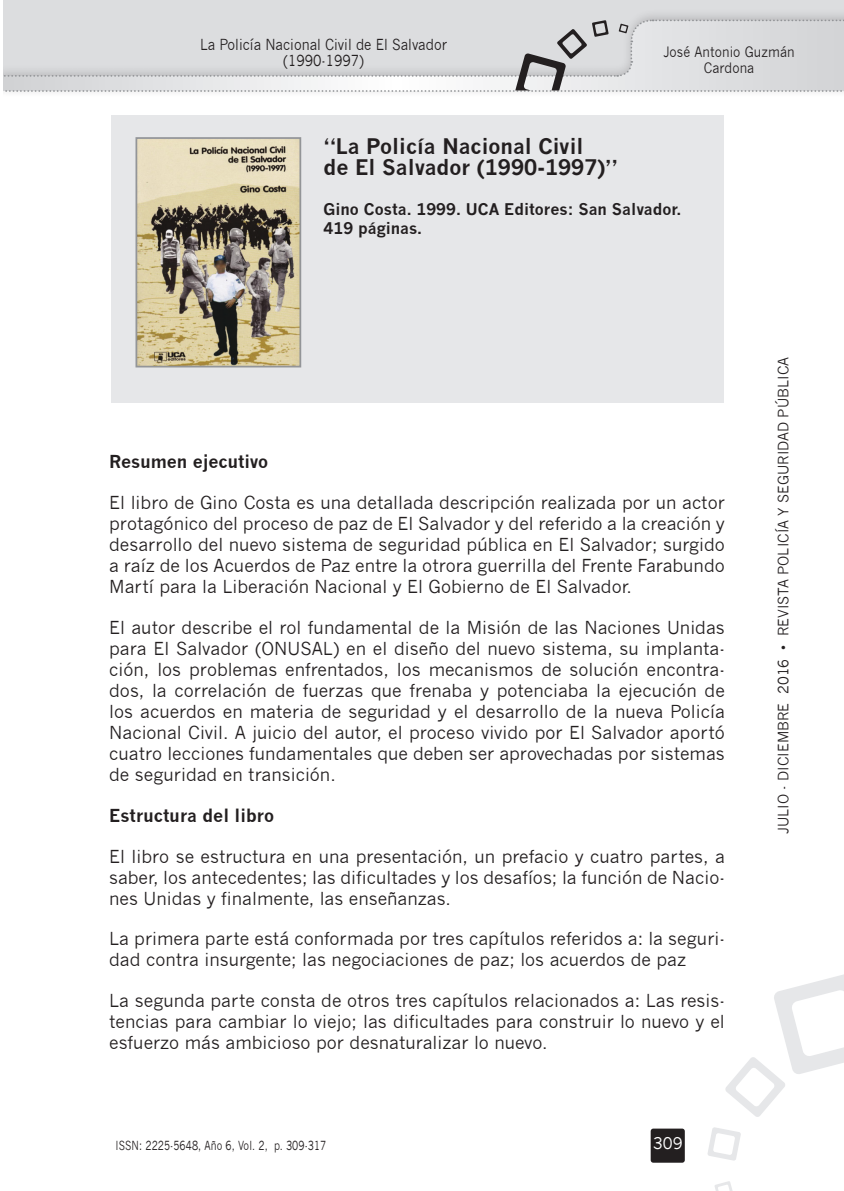
<style>
.page{position:relative;width:844px;height:1191px;background:#fff}
.page>*{position:absolute;margin:0;border:0;box-sizing:border-box;transform-origin:0 0}
.cuerpo_de_texto{font:700 21px/21px "News Gothic";color:#231f20}
.cuerpo_de_texto-2{font:17.5px/21px "News Gothic";color:#231f20;text-align:justify}
.cuerpo_de_texto-3{font:700 17.5px "News Gothic";color:#231f20}
.LLAMADAS{font:700 15.75px/18.9px "News Gothic";color:#231f20}
.t1{font:15.75px "News Gothic";color:#fff}
.t2{font:14.88px/15.8px "News Gothic";color:#231f20;text-align:center;scale:.9 1}
.t3{font:14px "News Gothic";color:#231f20}
.t4{font:14px/15.8px "News Gothic";color:#231f20;text-align:center;scale:.9 1}
.t5{font:12.25px "News Gothic";letter-spacing:.01em;color:#231f20;scale:.8 1}
</style>
<div class="page">
<div style="left:0;top:0;width:843px;height:90px;background:#dcdddf"></div>
<div style="left:0;top:8px;width:843px;height:90px;background:#231f20;opacity:.2"></div>
<svg style="left:2px;top:19px;width:842px;height:73px"></svg>
<svg style="left:707px;top:1127px;width:33px;height:33px"></svg>
<svg style="left:715px;top:1181px;width:18px;height:10px"></svg>
<svg style="left:725px;top:975px;width:118px;height:142px"></svg>
<div style="left:650px;top:1128px;width:34px;height:34px;background:#231f20;border-radius:3px"></div>
<hr style="left:0;top:0;width:2px;height:1191px;background:#fff">
<div style="left:111px;top:115px;width:612px;height:288px;background:#e6e7e9"></div>
<img style="left:138px;top:140px;width:160px;height:224px">
<div style="left:135px;top:137px;width:166px;height:230px;border:2px solid #939598"></div>
<p class="t2" style="left:200px;top:37px;width:276px">La Policía Nacional Civil de El Salvador (1990-1997)</p>
<p class="t4" style="left:663px;top:44px;width:147px">José Antonio Guzmán<br>Cardona</p>
<p class="cuerpo_de_texto" style="left:323px;top:135px;width:295px">“La Policía Nacional Civil<br>de El Salvador (1990-1997)”</p>
<p class="LLAMADAS" style="left:323px;top:199px;width:359px">Gino Costa. 1999. UCA Editores: San Salvador.<br>419 páginas.</p>
<p class="cuerpo_de_texto-3" style="left:109px;top:451px;width:160px">Resumen ejecutivo</p>
<p class="cuerpo_de_texto-2" style="left:109px;top:492px;width:617px">El libro de Gino Costa es una detallada descripción realizada por un actor protagónico del proceso de paz de El Salvador y del referido a la creación y desarrollo del nuevo sistema de seguridad pública en El Salvador; surgido a raíz de los Acuerdos de Paz entre la otrora guerrilla del Frente Farabundo Martí para la Liberación Nacional y El Gobierno de El Salvador.</p>
<p class="cuerpo_de_texto-2" style="left:109px;top:617px;width:617px">El autor describe el rol fundamental de la Misión de las Naciones Unidas para El Salvador (ONUSAL) en el diseño del nuevo sistema, su implanta&shy;ción, los problemas enfrentados, los mecanismos de solución encontra&shy;dos, la correlación de fuerzas que frenaba y potenciaba la ejecución de los acuerdos en materia de seguridad y el desarrollo de la nueva Policía Nacional Civil. A juicio del autor, el proceso vivido por El Salvador aportó cuatro lecciones fundamentales que deben ser aprovechadas por sistemas de seguridad en transición.</p>
<p class="cuerpo_de_texto-3" style="left:109px;top:804px;width:166px">Estructura del libro</p>
<p class="cuerpo_de_texto-2" style="left:109px;top:845px;width:617px">El libro se estructura en una presentación, un prefacio y cuatro partes, a saber, los antecedentes; las dificultades y los desafíos; la función de Nacio&shy;nes Unidas y finalmente, las enseñanzas.</p>
<p class="cuerpo_de_texto-2" style="left:109px;top:928px;width:617px">La primera parte está conformada por tres capítulos referidos a: la seguri&shy;dad contra insurgente; las negociaciones de paz; los acuerdos de paz</p>
<p class="cuerpo_de_texto-2" style="left:109px;top:990px;width:617px">La segunda parte consta de otros tres capítulos relacionados a: Las resis&shy;tencias para cambiar lo viejo; las dificultades para construir lo nuevo y el esfuerzo más ambicioso por desnaturalizar lo nuevo.</p>
<p class="t5" style="left:115px;top:1138px;width:265px">ISSN: 2225-5648, Año 6, Vol. 2, p. 309-317</p>
<p class="t1" style="left:652px;top:1134px;width:31px">309</p>
<p class="t3" style="left:775px;top:834px;width:478px;rotate:-90deg">JULIO - DICIEMBRE 2016 • REVISTA POLICÍA Y SEGURIDAD PÚBLICA</p>
</div>
